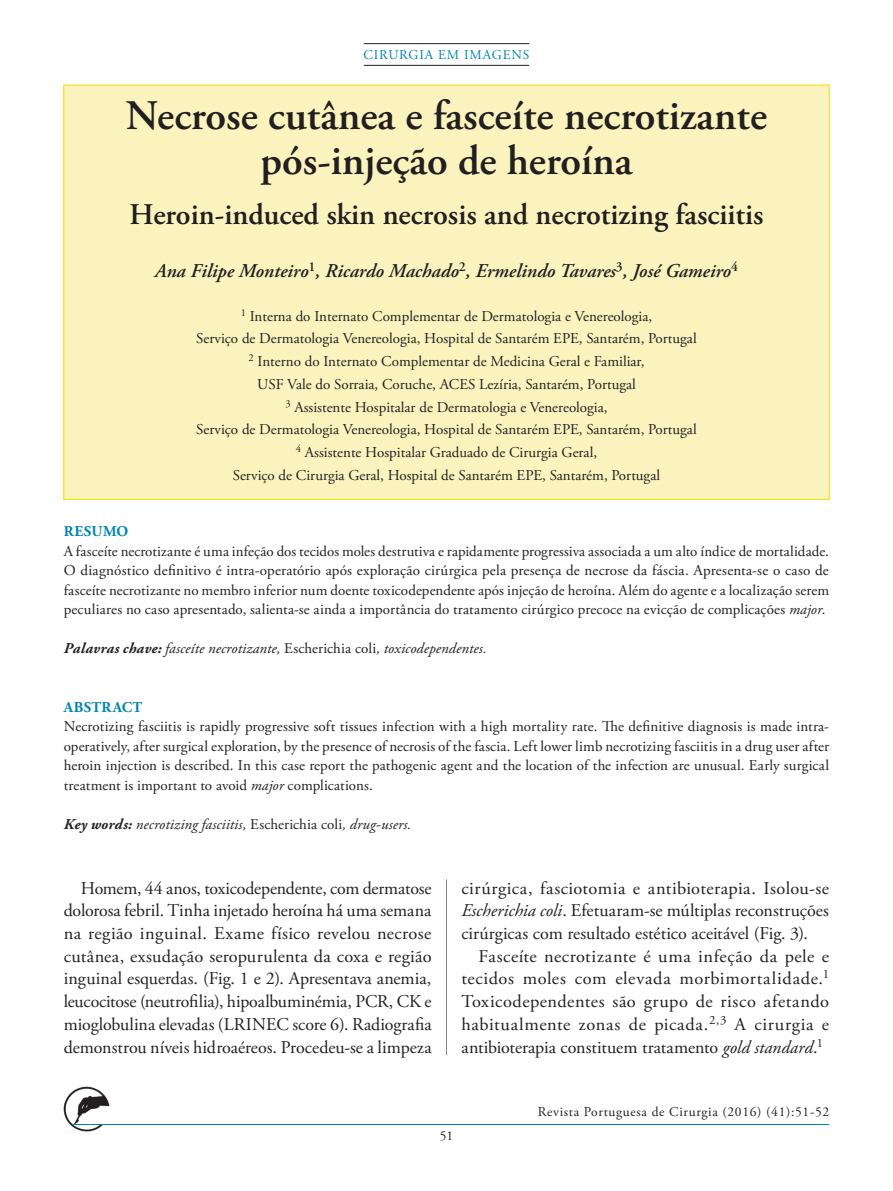
<style>
.page{position:relative;width:893px;height:1191px;background:#fff}
.page>*{position:absolute;margin:0;border:0;box-sizing:border-box;transform-origin:0 0}
._01_Titulo{font:600 42px/45px "Adobe Garamond Pro";color:#231f20;text-align:center}
._02_Titulo_ingles{font:600 30px "Adobe Garamond Pro";color:#231f20}
._03_Autores{font:italic 600 19.5px "Adobe Garamond Pro";color:#231f20}
.Texto_colunas{font:18px/22.6px "Adobe Garamond Pro";letter-spacing:.01em;color:#231f20;text-align:justify}
.RESUMOS{font:15px/19.5px "Adobe Garamond Pro";letter-spacing:.01em;color:#231f20;text-align:justify}
._04_Grau_Academico{font:15px "Adobe Garamond Pro";color:#231f20}
.RESUMOS-2{font:italic 15px "Adobe Garamond Pro";letter-spacing:.01em;color:#231f20}
.RESUMOS-3{font:700 15px "Adobe Garamond Pro";letter-spacing:.025em;color:#0083b6}
.t1{font:13.5px "Adobe Garamond Pro";letter-spacing:.05em;color:#231f20}
.t2{font:13.5px "Adobe Garamond Pro";letter-spacing:.065em;color:#0083b6}
.s1{font-style:italic}
.s2{font-weight:700}
.s3{font-style:normal}
</style>
<div class="page">
<img style="left:64px;top:1086px;width:45px;height:45px">
<hr style="left:72px;top:1124px;width:757px;height:1px;background:#0083b6">
<hr style="left:364px;top:43px;width:165px;height:1px;background:#231f20">
<hr style="left:364px;top:65px;width:165px;height:1px;background:#231f20">
<div style="left:64px;top:85px;width:765px;height:414px;background:#fbf3bd"></div>
<hr style="left:446px;top:879px;width:1px;height:175px;background:#808285">
<p class="t2" style="left:363px;top:46px;width:168px">CIRURGIA EM IMAGENS</p>
<p class="_01_Titulo" style="left:126px;top:93px;width:643px">Necrose cutânea e fasceíte necrotizante pós-injeção de heroína</p>
<p class="_02_Titulo_ingles" style="left:129px;top:197px;width:636px">Heroin-induced skin necrosis and necrotizing fasciitis</p>
<p class="_03_Autores" style="left:155px;top:260px;width:585px">Ana Filipe Monteiro<sup>1</sup>, Ricardo Machado<sup>2</sup>, Ermelindo Tavares<sup>3</sup>, José Gameiro<sup>4</sup></p>
<p class="_04_Grau_Academico" style="left:241px;top:307px;width:413px"><sup>1</sup> Interna do Internato Complementar de Dermatologia e Venereologia,</p>
<p class="_04_Grau_Academico" style="left:196px;top:330px;width:502px">Serviço de Dermatologia Venereologia, Hospital de Santarém EPE, Santarém, Portugal</p>
<p class="_04_Grau_Academico" style="left:248px;top:352px;width:397px"><sup>2</sup> Interno do Internato Complementar de Medicina Geral e Familiar,</p>
<p class="_04_Grau_Academico" style="left:257px;top:375px;width:380px">USF Vale do Sorraia, Coruche, ACES Lezíria, Santarém, Portugal</p>
<p class="_04_Grau_Academico" style="left:285px;top:398px;width:324px"><sup>3</sup> Assistente Hospitalar de Dermatologia e Venereologia,</p>
<p class="_04_Grau_Academico" style="left:196px;top:420px;width:502px">Serviço de Dermatologia Venereologia, Hospital de Santarém EPE, Santarém, Portugal</p>
<p class="_04_Grau_Academico" style="left:296px;top:443px;width:303px"><sup>4</sup> Assistente Hospitalar Graduado de Cirurgia Geral,</p>
<p class="_04_Grau_Academico" style="left:233px;top:466px;width:429px">Serviço de Cirurgia Geral, Hospital de Santarém EPE, Santarém, Portugal</p>
<p class="RESUMOS-3" style="left:64px;top:523px;width:66px">RESUMO</p>
<p class="RESUMOS" style="left:64px;top:542px;width:767px">A fasceíte necrotizante é uma infeção dos tecidos moles destrutiva e rapidamente progressiva associada a um alto índice de mortalidade.<br>O diagnóstico definitivo é intra-operatório após exploração cirúrgica pela presença de necrose da fáscia. Apresenta-se o caso de fasceíte necrotizante no membro inferior num doente toxicodependente após injeção de heroína. Além do agente e a localização serem peculiares no caso apresentado, salienta-se ainda a importância do tratamento cirúrgico precoce na evicção de complicações <span class="s1">major</span>.</p>
<p class="RESUMOS-2" style="left:64px;top:639px;width:425px"><span class="s2">Palavras chave:</span> fasceíte necrotizante, <span class="s3">Escherichia coli</span>, toxicodependentes.</p>
<p class="RESUMOS-3" style="left:64px;top:698px;width:80px">ABSTRACT</p>
<p class="RESUMOS" style="left:64px;top:717px;width:767px">Necrotizing fasciitis is rapidly progressive soft tissues infection with a high mortality rate. The definitive diagnosis is made intra&shy;operatively, after surgical exploration, by the presence of necrosis of the fascia. Left lower limb necrotizing fasciitis in a drug user after heroin injection is described. In this case report the pathogenic agent and the location of the infection are unusual. Early surgical treatment is important to avoid <span class="s1">major</span> complications.</p>
<p class="RESUMOS-2" style="left:64px;top:815px;width:349px"><span class="s2">Key words:</span> necrotizing fasciitis, <span class="s3">Escherichia coli</span>, drug-users.</p>
<p class="Texto_colunas" style="left:64px;top:877px;width:369px;text-indent:17px">Homem, 44 anos, toxicodependente, com dermatose dolorosa febril. Tinha injetado heroína há uma semana na região inguinal. Exame físico revelou necrose cutânea, exsudação seropurulenta da coxa e região inguinal esquerdas. (Fig. 1 e 2). Apresentava anemia, leucocitose (neutrofilia), hipoalbuminémia, PCR, CK e mioglobulina elevadas (LRINEC score 6). Radiografia demonstrou níveis hidroaéreos. Procedeu-se a limpeza</p>
<p class="Texto_colunas" style="left:461px;top:877px;width:369px">cirúrgica, fasciotomia e antibioterapia. Isolou-se <span class="s1">Escherichia coli</span>. Efetuaram-se múltiplas reconstruções cirúrgicas com resultado estético aceitável (Fig. 3).</p>
<p class="Texto_colunas" style="left:461px;top:945px;width:369px;text-align:left;text-indent:17px">Fasceíte necrotizante é uma infeção da pele e tecidos moles com elevada morbimortalidade.<sup>1<br></sup>Toxicodependentes são grupo de risco afetando habitualmente zonas de picada.<sup>2,3</sup> A cirurgia e antibioterapia constituem tratamento <span class="s1">gold standard</span>.<sup>1</sup></p>
<p class="t1" style="left:440px;top:1127px;width:15px">55</p>
<p class="t1" style="left:538px;top:1103px;width:293px">Revista Portuguesa de Cirurgia (201 6) (41 ):51 -52</p>
</div>
